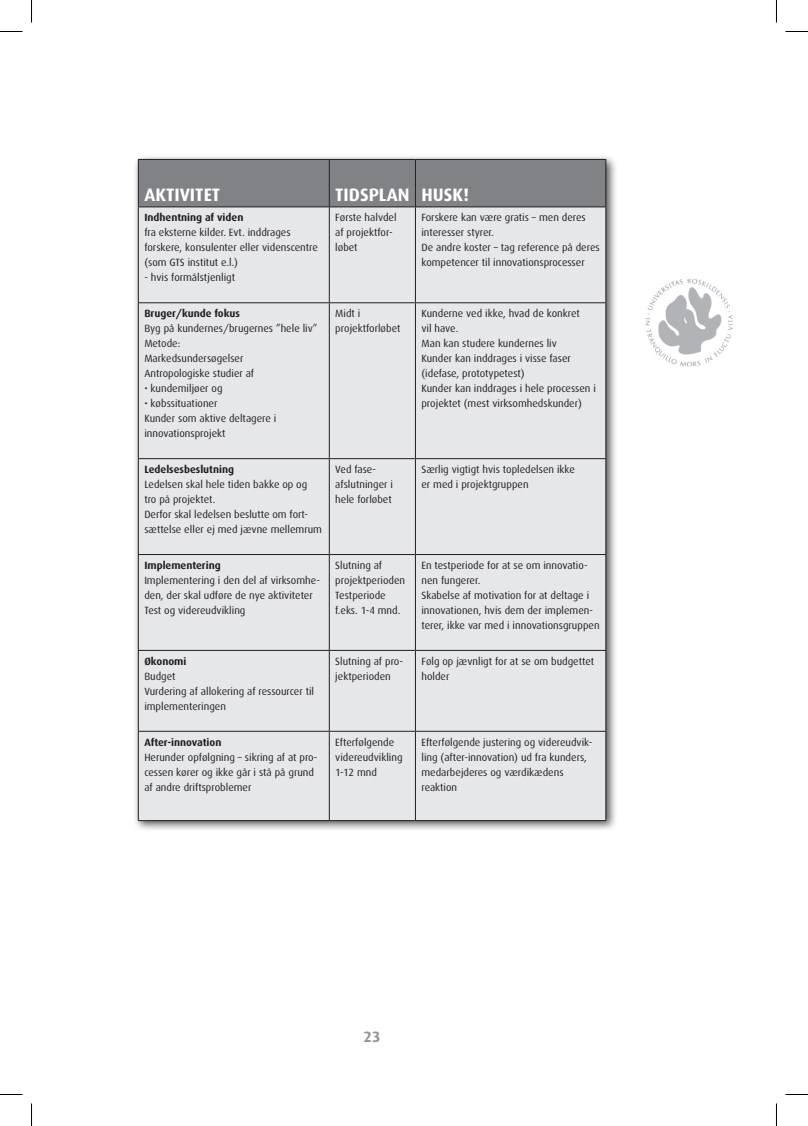
<style>
.page{position:relative;width:808px;height:1126px;background:#fff}
.page>*{position:absolute;margin:0;border:0;box-sizing:border-box;transform-origin:0 0}
.t1{font:700 18px "Dax";color:#fff}
.t2{font:700 15px "Dax";color:#939598}
.t3{font:10.5px/15px "Dax";color:#231f20}
.t4{font:700 10.5px "Dax";color:#231f20}
</style>
<div class="page">
<div style="left:133px;top:154px;width:484px;height:678px;background:#231f20;opacity:.75"></div>
<div style="left:139px;top:160px;width:466px;height:47px;background:#808285"></div>
<div style="left:139px;top:208px;width:466px;height:612px;background:#e6e7e9"></div>
<hr style="left:138px;top:159px;width:191px;height:1px;background:#231f20">
<hr style="left:138px;top:160px;width:1px;height:47px;background:#231f20">
<hr style="left:329px;top:159px;width:86px;height:1px;background:#231f20">
<hr style="left:329px;top:160px;width:1px;height:47px;background:#231f20">
<hr style="left:415px;top:159px;width:191px;height:1px;background:#231f20">
<hr style="left:415px;top:160px;width:1px;height:47px;background:#231f20">
<hr style="left:605px;top:160px;width:1px;height:47px;background:#231f20">
<hr style="left:138px;top:207px;width:191px;height:1px;background:#231f20">
<hr style="left:138px;top:207px;width:1px;height:95px;background:#231f20">
<hr style="left:329px;top:207px;width:86px;height:1px;background:#231f20">
<hr style="left:329px;top:207px;width:1px;height:95px;background:#231f20">
<hr style="left:415px;top:207px;width:191px;height:1px;background:#231f20">
<hr style="left:415px;top:207px;width:1px;height:95px;background:#231f20">
<hr style="left:605px;top:207px;width:1px;height:95px;background:#231f20">
<hr style="left:138px;top:302px;width:191px;height:1px;background:#231f20">
<hr style="left:138px;top:303px;width:1px;height:155px;background:#231f20">
<hr style="left:329px;top:302px;width:86px;height:1px;background:#231f20">
<hr style="left:329px;top:303px;width:1px;height:155px;background:#231f20">
<hr style="left:415px;top:302px;width:191px;height:1px;background:#231f20">
<hr style="left:415px;top:303px;width:1px;height:155px;background:#231f20">
<hr style="left:605px;top:303px;width:1px;height:155px;background:#231f20">
<hr style="left:138px;top:458px;width:191px;height:1px;background:#231f20">
<hr style="left:138px;top:459px;width:1px;height:95px;background:#231f20">
<hr style="left:329px;top:458px;width:86px;height:1px;background:#231f20">
<hr style="left:329px;top:459px;width:1px;height:95px;background:#231f20">
<hr style="left:415px;top:458px;width:191px;height:1px;background:#231f20">
<hr style="left:415px;top:459px;width:1px;height:95px;background:#231f20">
<hr style="left:605px;top:459px;width:1px;height:95px;background:#231f20">
<hr style="left:138px;top:554px;width:191px;height:1px;background:#231f20">
<hr style="left:138px;top:555px;width:1px;height:95px;background:#231f20">
<hr style="left:329px;top:554px;width:86px;height:1px;background:#231f20">
<hr style="left:329px;top:555px;width:1px;height:95px;background:#231f20">
<hr style="left:415px;top:554px;width:191px;height:1px;background:#231f20">
<hr style="left:415px;top:555px;width:1px;height:95px;background:#231f20">
<hr style="left:605px;top:555px;width:1px;height:95px;background:#231f20">
<hr style="left:138px;top:650px;width:191px;height:1px;background:#231f20">
<hr style="left:138px;top:651px;width:1px;height:80px;background:#231f20">
<hr style="left:329px;top:650px;width:86px;height:1px;background:#231f20">
<hr style="left:329px;top:651px;width:1px;height:80px;background:#231f20">
<hr style="left:415px;top:650px;width:191px;height:1px;background:#231f20">
<hr style="left:415px;top:651px;width:1px;height:80px;background:#231f20">
<hr style="left:605px;top:651px;width:1px;height:80px;background:#231f20">
<hr style="left:138px;top:731px;width:191px;height:1px;background:#231f20">
<hr style="left:138px;top:732px;width:1px;height:88px;background:#231f20">
<hr style="left:329px;top:731px;width:86px;height:1px;background:#231f20">
<hr style="left:329px;top:732px;width:1px;height:88px;background:#231f20">
<hr style="left:415px;top:731px;width:191px;height:1px;background:#231f20">
<hr style="left:415px;top:732px;width:1px;height:88px;background:#231f20">
<hr style="left:605px;top:732px;width:1px;height:88px;background:#231f20">
<hr style="left:138px;top:820px;width:191px;height:1px;background:#231f20">
<hr style="left:329px;top:820px;width:86px;height:1px;background:#231f20">
<hr style="left:415px;top:820px;width:191px;height:1px;background:#231f20">
<img style="left:645px;top:279px;width:87px;height:87px">
<svg style="left:0;top:31px;width:22px;height:1px"></svg>
<svg style="left:785px;top:31px;width:22px;height:1px"></svg>
<svg style="left:0;top:1094px;width:22px;height:1px"></svg>
<svg style="left:785px;top:1094px;width:22px;height:1px"></svg>
<svg style="left:31px;top:0;width:1px;height:22px"></svg>
<svg style="left:31px;top:1103px;width:1px;height:23px"></svg>
<h1 class="t1" style="left:144px;top:184px;width:77px">AKTIVITET</h1>
<h1 class="t1" style="left:335px;top:184px;width:135px">TIDSPLAN HUSK!</h1>
<p class="t4" style="left:144px;top:212px;width:100px">Indhentning af viden</p>
<p class="t3" style="left:144px;top:225px;width:175px">fra eksterne kilder. Evt. inddrages forskere, konsulenter eller videnscentre (som GTS institut e.l.)</p>
<p class="t3" style="left:144px;top:270px;width:92px">- hvis formålstjenligt</p>
<p class="t3" style="left:335px;top:210px;width:63px">Første halvdel af projektfor&shy;løbet</p>
<p class="t3" style="left:421px;top:210px;width:180px">Forskere kan være gratis – men deres interesser styrer.<br>De andre koster – tag reference på deres kompetencer til innovationsprocesser</p>
<p class="t4" style="left:144px;top:308px;width:97px">Bruger/kunde fokus</p>
<p class="t3" style="left:144px;top:321px;width:175px">Byg på kundernes/brugernes ”hele liv”<br>Metode:<br>Markedsundersøgelser<br>Antropologiske studier af</p>
<p class="t3" style="left:144px;top:381px;width:80px">• kundemiljøer og</p>
<p class="t3" style="left:144px;top:396px;width:133px">• købssituationer<br>Kunder som aktive deltagere i innovationsprojekt</p>
<p class="t4" style="left:144px;top:464px;width:91px">Ledelsesbeslutning</p>
<p class="t3" style="left:144px;top:477px;width:179px">Ledelsen skal hele tiden bakke op og<br>tro på projektet.<br>Derfor skal ledelsen beslutte om fort&shy;sættelse eller ej med jævne mellemrum</p>
<p class="t4" style="left:144px;top:560px;width:78px">Implementering</p>
<p class="t3" style="left:144px;top:573px;width:177px">Implementering i den del af virksomhe&shy;den, der skal udføre de nye aktiviteter<br>Test og videreudvikling</p>
<p class="t4" style="left:144px;top:655px;width:44px">Økonomi</p>
<p class="t3" style="left:144px;top:669px;width:171px">Budget<br>Vurdering af allokering af ressourcer til implementeringen</p>
<p class="t4" style="left:144px;top:736px;width:79px">After-innovation</p>
<p class="t3" style="left:144px;top:750px;width:174px">Herunder opfølgning – sikring af at pro&shy;cessen kører og ikke går i stå på grund af andre driftsproblemer</p>
<p class="t3" style="left:335px;top:306px;width:67px">Midt i projektforløbet</p>
<p class="t3" style="left:421px;top:306px;width:176px">Kunderne ved ikke, hvad de konkret<br>vil have.<br>Man kan studere kundernes liv<br>Kunder kan inddrages i visse faser (idefase, prototypetest)<br>Kunder kan inddrages i hele processen i projektet (mest virksomhedskunder)</p>
<p class="t3" style="left:335px;top:462px;width:59px">Ved fase&shy;afslutninger i hele forløbet</p>
<p class="t3" style="left:421px;top:462px;width:155px">Særlig vigtigt hvis topledelsen ikke er med i projektgruppen</p>
<p class="t3" style="left:335px;top:558px;width:71px">Slutning af projektperioden<br>Testperiode f.eks. 1-4 mnd.</p>
<p class="t3" style="left:421px;top:558px;width:179px">En testperiode for at se om innovatio&shy;nen fungerer.<br>Skabelse af motivation for at deltage i innovationen, hvis dem der implemen&shy;terer, ikke var med i innovationsgruppen</p>
<p class="t3" style="left:335px;top:654px;width:69px">Slutning af pro&shy;jektperioden</p>
<p class="t3" style="left:421px;top:654px;width:174px">Følg op jævnligt for at se om budgettet holder</p>
<p class="t3" style="left:335px;top:735px;width:69px">Efterfølgende videreudvikling<br>1-12 mnd</p>
<p class="t3" style="left:421px;top:735px;width:172px">Efterfølgende justering og videreudvik&shy;ling (after-innovation) ud fra kunders, medarbejderes og værdikædens reaktion</p>
<h2 class="t2" style="left:363px;top:1029px;width:18px">23</h2>
</div>
